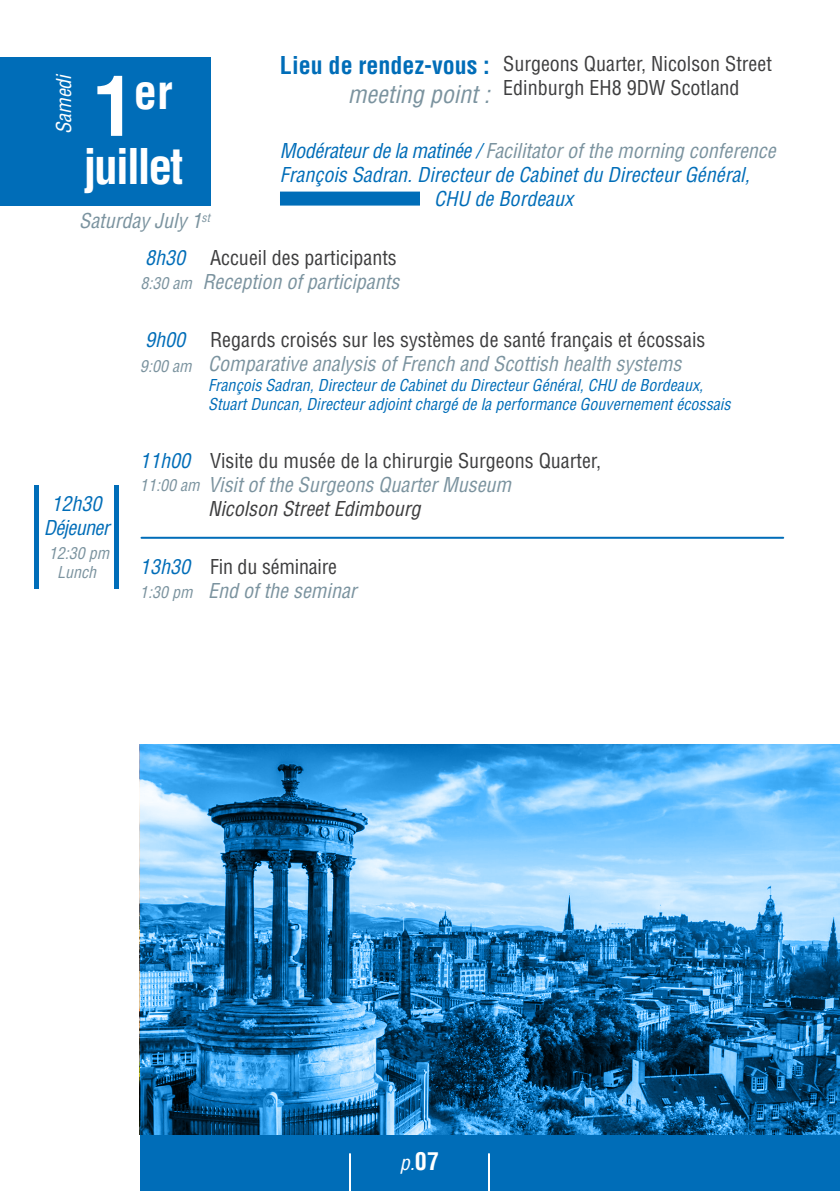
<style>
.page{position:relative;width:840px;height:1191px;background:#fff}
.page>*{position:absolute;margin:0;border:0;box-sizing:border-box;transform-origin:0 0}
.t1{font:700 condensed 48px "Helvetica LT Std";letter-spacing:-.05em;color:#fff}
.t2{font:700 condensed 46.6px "Helvetica LT Std";color:#fff}
.t3{font:700 condensed 24px "Helvetica LT Std";color:#006db8}
.t4{font:italic condensed 24px "Helvetica LT Std";color:#7b939f}
.t5{font:condensed 20px/24px "Helvetica LT Std";color:#3e3e3f}
.t6{font:italic condensed 20px "Helvetica LT Std";color:#7b939f}
.t7{font:italic condensed 20px/24px "Helvetica LT Std";color:#006db8}
.t8{font:italic condensed 20px "Helvetica LT Std";color:#3e3e3f}
.t9{font:italic condensed 20px "Helvetica LT Std";color:#fff}
.t10{font:italic condensed 20px "Helvetica LT Std";letter-spacing:-.03em;color:#006db8}
.t11{font:italic condensed 16px "Helvetica LT Std";color:#006db8}
.t12{font:italic condensed 16px/19.2px "Helvetica LT Std";color:#7b939f;text-align:center}
.s1{font-size:80px}
.s2{color:#006db8}
.s3{font-style:italic;color:#006db8}
.s4{font-weight:700;font-style:normal;font-size:24px}
</style>
<div class="page">
<div style="left:0;top:57px;width:210px;height:149px;background:#006db8"></div>
<div style="left:280px;top:192px;width:140px;height:14px;background:#006db8"></div>
<hr style="left:141px;top:537px;width:641px;height:2px;background:#006db8">
<div style="left:34px;top:486px;width:5px;height:103px;background:#006db8"></div>
<div style="left:114px;top:486px;width:5px;height:103px;background:#006db8"></div>
<svg style="left:140px;top:744px;width:699px;height:447px;background:#3b8bc3"></svg>
<p class="t9" style="left:51px;top:134px;width:62px;rotate:-90deg">Samedi</p>
<p class="t2" style="left:94px;top:63px;width:80px"><span class="s1">1</span>er</p>
<p class="t1" style="left:83px;top:136px;width:102px">juillet</p>
<p class="t6" style="left:79px;top:209px;width:132px">Saturday July 1<sup>st</sup></p>
<p class="t3" style="left:280px;top:50px;width:211px">Lieu de rendez-vous :</p>
<p class="t4" style="left:347px;top:79px;width:143px">meeting point :</p>
<p class="t5" style="left:503px;top:52px;width:270px">Surgeons Quarter, Nicolson Street<br>Edinburgh EH8 9DW Scotland</p>
<p class="t6" style="left:280px;top:138px;width:497px"><span class="s2">Modérateur de la matinée /</span> Facilitator of the morning conference</p>
<p class="t7" style="left:434px;top:162px;width:317px;text-indent:-154px">François Sadran. Directeur de Cabinet du Directeur Général,<br>CHU de Bordeaux</p>
<p class="t7" style="left:52px;top:492px;width:51px">12h30</p>
<p class="t10" style="left:44px;top:515px;width:67px">Déjeuner</p>
<p class="t12" style="left:49px;top:544px;width:62px">12:30 pm<br>Lunch</p>
<p class="t7" style="left:145px;top:246px;width:41px">8h30</p>
<p class="t5" style="left:210px;top:246px;width:188px">Accueil des participants</p>
<p class="t6" style="left:202px;top:269px;width:198px">Reception of participants</p>
<p class="t7" style="left:145px;top:328px;width:41px">9h00</p>
<p class="t5" style="left:210px;top:328px;width:496px">Regards croisés sur les systèmes de santé français et écossais</p>
<p class="t6" style="left:208px;top:351px;width:474px">Comparative analysis of French and Scottish health systems</p>
<p class="t11" style="left:208px;top:375px;width:496px">François Sadran, Directeur de Cabinet du Directeur Général, CHU de Bordeaux,</p>
<p class="t11" style="left:208px;top:394px;width:523px">Stuart Duncan, Directeur adjoint chargé de la performance Gouvernement écossais</p>
<p class="t5" style="left:140px;top:448px;width:462px"><span class="s3">11h00</span> Visite du musée de la chirurgie Surgeons Quarter,</p>
<p class="t6" style="left:208px;top:472px;width:304px">Visit of the Surgeons Quarter Museum</p>
<p class="t8" style="left:208px;top:496px;width:214px">Nicolson Street Edimbourg</p>
<p class="t5" style="left:140px;top:554px;width:198px"><span class="s3">13h30</span> Fin du séminaire</p>
<p class="t6" style="left:208px;top:578px;width:150px">End of the seminar</p>
<p class="t12" style="left:140px;top:274px;width:53px">8:30 am</p>
<p class="t12" style="left:140px;top:357px;width:53px">9:00 am</p>
<p class="t12" style="left:140px;top:476px;width:61px">11:00 am</p>
<p class="t12" style="left:140px;top:583px;width:54px">1:30 pm</p>
<p class="t9" style="left:400px;top:1150px;width:40px">p.<span class="s4">07</span></p>
</div>
